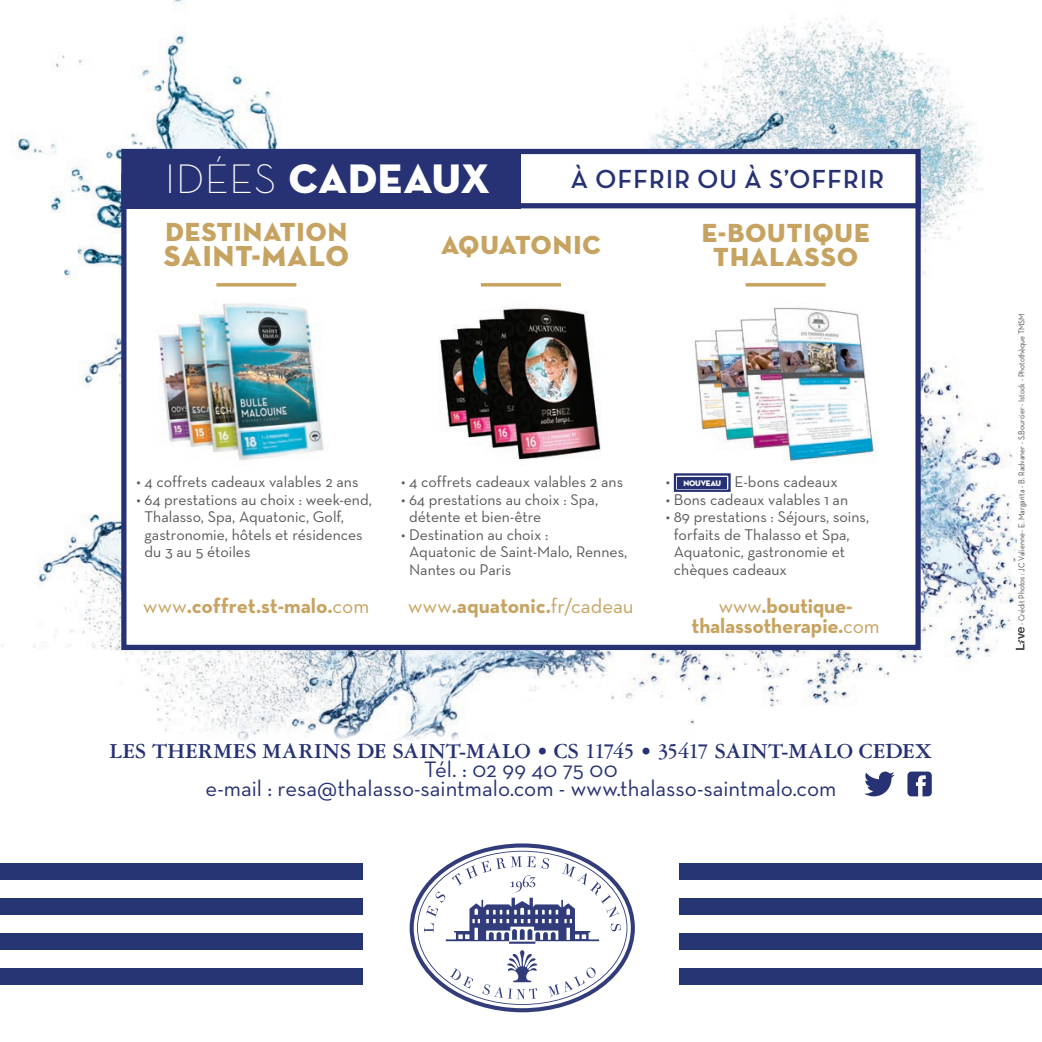
<style>
.page{position:relative;width:1042px;height:1042px;background:#fff}
.page>*{position:absolute;margin:0;border:0;box-sizing:border-box;transform-origin:0 0}
.t1{font:42px "Neutra Display PS Titling";letter-spacing:.02em;color:#fff}
.t2{font:29.4px "Neutra Display PS Titling";letter-spacing:.04em;color:#c7a361}
.t3{font:26.6px/23.8px "Neutra Display PS Titling";letter-spacing:.04em;color:#c7a361;text-align:center}
.t4{font:700 26.6px "Neutra Display";letter-spacing:.05em;color:#273274}
.t5{font:26.6px "Neutra Display PS Titling";letter-spacing:.02em;color:#c7a361}
.t6{font:22.75px/19.2px "Neutra Text";color:#273274;text-align:center}
.t7{font:700 22.75px "Garamond 3 LT Std";letter-spacing:-.005em;color:#273274}
.t8{font:700 21px/19.2px "Neutra Text";letter-spacing:-.01em;color:#c7a361;text-align:center}
.t9{font:21px "Neutra Text";color:#c7a361}
.t10{font:15.75px/17.5px "Neutra Text";color:#57585a}
.t11{font:8.75px "Neutra Text";color:#231f20;scale:.87 1}
.s1{font-family:"Neutra Display PS Light Alt"}
.s2{font-family:"Neutra Display PS Titling";font-size:8.22px;color:#fff}
.s3{font-weight:400}
.s4{font-weight:700}
</style>
<div class="page">
<svg style="left:1016px;top:627px;width:8px;height:23px"></svg>
<svg style="left:410px;top:843px;width:225px;height:169px"></svg>
<img style="left:110px;top:649px;width:720px;height:70px">
<img style="left:2px;top:513px;width:117px;height:136px">
<img style="left:610px;top:18px;width:406px;height:684px">
<img style="left:11px;top:0;width:269px;height:387px">
<div style="left:0;top:863px;width:363px;height:17px;background:#253473"></div>
<div style="left:0;top:898px;width:363px;height:17px;background:#253473"></div>
<div style="left:0;top:933px;width:363px;height:17px;background:#253473"></div>
<div style="left:0;top:968px;width:363px;height:17px;background:#253473"></div>
<div style="left:680px;top:863px;width:362px;height:17px;background:#253473"></div>
<div style="left:680px;top:898px;width:362px;height:17px;background:#253473"></div>
<div style="left:680px;top:933px;width:362px;height:17px;background:#253473"></div>
<div style="left:680px;top:968px;width:362px;height:17px;background:#253473"></div>
<svg style="left:864px;top:771px;width:30px;height:25px"></svg>
<svg style="left:907px;top:771px;width:25px;height:25px"></svg>
<svg style="left:119px;top:211px;width:804px;height:442px"></svg>
<img style="left:426px;top:300px;width:190px;height:175px">
<img style="left:689px;top:302px;width:192px;height:167px">
<svg style="left:119px;top:146px;width:804px;height:65px"></svg>
<div style="left:123px;top:149px;width:398px;height:59px;background:#273274"></div>
<img style="left:149px;top:299px;width:184px;height:168px">
<svg style="left:216px;top:283px;width:80px;height:4px"></svg>
<svg style="left:481px;top:283px;width:80px;height:4px"></svg>
<svg style="left:745px;top:283px;width:80px;height:4px"></svg>
<svg style="left:673px;top:472px;width:59px;height:21px"></svg>
<div style="left:678px;top:478px;width:48px;height:9px;border:2px solid #273274"></div>
<h1 class="t1" style="left:165px;top:152px;width:326px"><span class="s1">IDÉES</span> CADEAUX</h1>
<h3 class="t4" style="left:571px;top:164px;width:315px">À OFFRIR OU À S’OFFRIR</h3>
<h3 class="t3" style="left:166px;top:220px;width:183px">DESTINATION</h3>
<h2 class="t2" style="left:164px;top:238px;width:186px">SAINT-MALO</h2>
<h3 class="t5" style="left:441px;top:228px;width:161px">AQUATONIC</h3>
<h3 class="t3" style="left:702px;top:220px;width:169px">E-BOUTIQUE<br>THALASSO</h3>
<p class="t10" style="left:136px;top:473px;width:224px">• 4 coffrets cadeaux valables 2 ans</p>
<p class="t10" style="left:145px;top:490px;width:229px;text-indent:-8px">• 64 prestations au choix : week-end,<br>Thalasso, Spa, Aquatonic, Golf, gastronomie, hôtels et résidences du 3 au 5 étoiles</p>
<p class="t10" style="left:401px;top:473px;width:223px">• 4 coffrets cadeaux valables 2 ans</p>
<p class="t10" style="left:409px;top:490px;width:190px;text-indent:-8px">• 64 prestations au choix : Spa, détente et bien-être</p>
<p class="t10" style="left:409px;top:525px;width:220px;text-indent:-8px">• Destination au choix :<br>Aquatonic de Saint-Malo, Rennes,<br>Nantes ou Paris</p>
<p class="t10" style="left:666px;top:473px;width:174px">• <span class="s2">NOUVEAU</span> E-bons cadeaux</p>
<p class="t10" style="left:666px;top:490px;width:184px">• Bons cadeaux valables 1 an</p>
<p class="t10" style="left:674px;top:508px;width:197px;text-indent:-8px">• 89 prestations : Séjours, soins, forfaits de Thalasso et Spa,<br>Aquatonic, gastronomie et chèques cadeaux</p>
<h3 class="t8" style="left:143px;top:596px;width:228px"><span class="s3">www</span>.coffret.st-malo.<span class="s3">com</span></h3>
<h3 class="t9" style="left:408px;top:593px;width:227px">www<span class="s4">.aquatonic.</span>fr/cadeau</h3>
<h3 class="t8" style="left:691px;top:596px;width:190px"><span class="s3">www</span>.boutique&shy;thalassotherapie.<span class="s3">com</span></h3>
<h3 class="t7" style="left:110px;top:738px;width:824px">LES THERMES MARINS DE SAINT-MALO • CS 11745 • 35417 SAINT-MALO CEDEX</h3>
<h3 class="t6" style="left:206px;top:759px;width:632px">Tél. : 02 99 40 75 00<br>e-mail : resa@thalasso-saintmalo.com - www.thalasso-saintmalo.com</h3>
<p class="t11" style="left:1016px;top:625px;width:360px;rotate:-90deg">- Crédit Photos : JC Valienne - E. Margarita - B. Radvaner - S.Bourcier - Istock - Photothèque TMSM</p>
</div>
